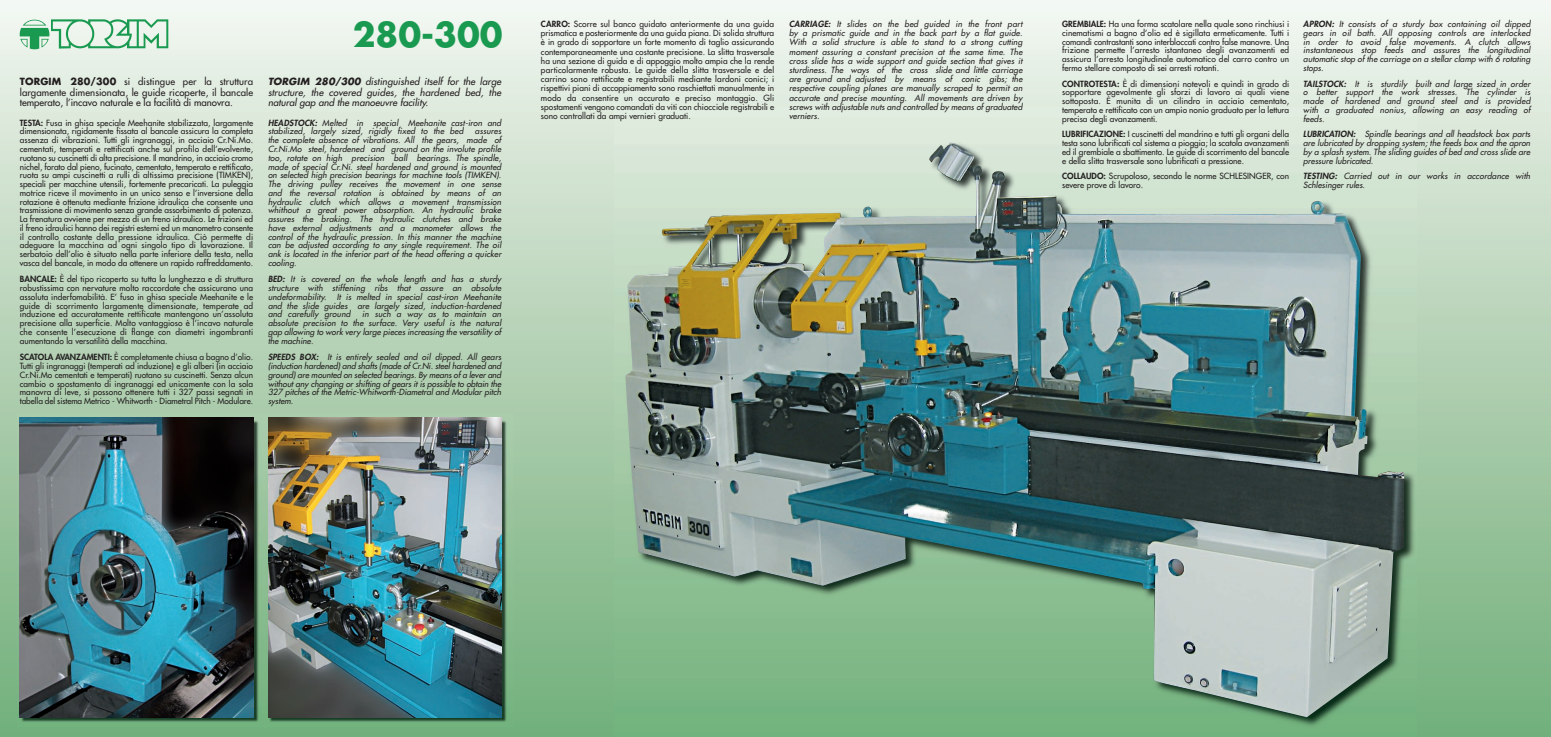
<style>
.page{position:relative;width:1551px;height:737px;background:#fff}
.page>*{position:absolute;margin:0;border:0;box-sizing:border-box;transform-origin:0 0}
.t1{font:700 33.25px "Futura";color:#1a9a50}
.t2{font:9.62px/10.5px "Futura";color:#231f20;text-align:justify}
.t3{font:italic 9.62px/10.5px "Futura";letter-spacing:.005em;color:#231f20;text-align:justify}
.t4{font:8.31px/8.8px "Futura";letter-spacing:.005em;color:#231f20;text-align:justify}
.t5{font:italic 8.31px/8.8px "Futura";letter-spacing:.01em;color:#231f20;text-align:justify}
.s1{font-weight:700}
.s2{font-weight:800}
</style>
<div class="page">
<div style="left:1px;top:0;width:1549px;height:736px;background:linear-gradient(to bottom,#f2f5ef,#71ae79)"></div>
<img style="left:614px;top:108px;width:802px;height:629px">
<img style="left:625px;top:143px;width:778px;height:574px">
<img style="left:51px;top:19px;width:118px;height:31px">
<img style="left:20px;top:20px;width:29px;height:29px">
<img style="left:17px;top:413px;width:496px;height:314px">
<img style="left:266px;top:417px;width:244px;height:308px">
<img style="left:268px;top:418px;width:233px;height:299px">
<img style="left:265px;top:413px;width:1px;height:314px">
<img style="left:18px;top:417px;width:244px;height:308px">
<img style="left:20px;top:418px;width:233px;height:299px">
<p class="t2" style="left:20px;top:77px;width:235px"><span class="s1">TORGIM 280/300</span> si distingue per la struttura largamente dimensionata, le guide ricoperte, il bancale temperato, l’incavo naturale e la facilità di manovra.</p>
<p class="t4" style="left:20px;top:119px;width:235px"><span class="s2">TESTA:</span> Fusa in ghisa speciale Meehanite stabilizzata, largamente dimensionata, rigidamente fissata al bancale assicura la completa assenza di vibrazioni. Tutti gli ingranaggi, in acciaio Cr.Ni.Mo. cementati, temperati e rettificati anche sul profilo dell’evolvente, ruotano su cuscinetti di alta precisione. Il mandrino, in acciaio cromo nichel, forato dal pieno, fucinato, cementato, temperato e rettificato, ruota su ampi cuscinetti a rulli di altissima precisione (TIMKEN), speciali per macchine utensili, fortemente precaricati. La puleggia motrice riceve il movimento in un unico senso e l’inversione della rotazione è ottenuta mediante frizione idraulica che consente una trasmissione di movimento senza grande assorbimento di potenza.<br>La frenatura avviene per mezzo di un freno idraulico. Le frizioni ed il freno idraulici hanno dei registri esterni ed un manometro consente il controllo costante della pressione idraulica. Ciò permette di adeguare la macchina ad ogni singolo tipo di lavorazione. Il serbatoio dell’olio è situato nella parte inferiore della testa, nella vasca del bancale, in modo da ottenere un rapido raffreddamento.</p>
<p class="t4" style="left:20px;top:275px;width:235px"><span class="s2">BANCALE:</span> È del tipo ricoperto su tutta la lunghezza e di struttura robustissima con nervature molto raccordate che assicurano una assoluta inderfomabilità. E’ fuso in ghisa speciale Meehanite e le guide di scorrimento largamente dimensionate, temperate ad induzione ed accuratamente rettificate mantengono un’assoluta precisione alla superficie. Molto vantaggioso è l’incavo naturale che consente l’esecuzione di flange con diametri ingombranti aumentando la versatilità della macchina.</p>
<p class="t4" style="left:20px;top:353px;width:235px"><span class="s2">SCATOLA AVANZAMENTI:</span> È completamente chiusa a bagno d’olio.<br>Tutti gli ingranaggi (temperati ad induzione) e gli alberi (in acciaio Cr.Ni.Mo cementati e temperati) ruotano su cuscinetti. Senza alcun cambio o spostamento di ingranaggi ed unicamente con la sola manovra di leve, si possono ottenere tutti i 327 passi segnati in tabella del sistema Metrico - Whitworth - Diametral Pitch - Modulare.</p>
<h1 class="t1" style="left:353px;top:19px;width:151px">280-300</h1>
<p class="t3" style="left:268px;top:77px;width:235px"><span class="s1">TORGIM 280/300</span> distinguished itself for the large structure, the covered guides, the hardened bed, the natural gap and the manoeuvre facility.</p>
<p class="t5" style="left:268px;top:119px;width:235px"><span class="s2">HEADSTOCK:</span> Melted in special Meehanite cast-iron and stabilized, largely sized, rigidly fixed to the bed</p>
<p class="t5" style="left:268px;top:128px;width:235px;text-indent:207px">assures the complete absence of vibrations. All the gears, made of Cr.Ni.Mo steel, hardened and ground on the involute profile too, rotate on high precision ball bearings. The spindle, made of special Cr.Ni. steel hardened and ground is mounted on selected high precision bearings for machine tools (TIMKEN).<br>The driving pulley receives the movement in one sense and the reversal rotation is obtained by means of an hydraulic clutch which allows a movement transmission whithout a great power absorption. An hydraulic brake assures the braking. The hydraulic clutches and brake have external adjustments and a manometer allows the control of the hydraulic pression. In this manner the machine can be adjusted according to any single requirement. The oil ank is located in the inferior part of the head offering a quicker cooling.</p>
<p class="t5" style="left:268px;top:275px;width:235px"><span class="s2">BED:</span> It is covered on the whole length and has a sturdy structure with stiffening ribs that assure an absolute undeformability. It is melted in special cast-iron Meehanite and the slide guides are largely sized, induction-hardened and carefully ground</p>
<p class="t5" style="left:268px;top:310px;width:235px;text-indent:94px">in such a way as to maintain an absolute precision to the surface. Very useful is the natural gap allowing to work very large pieces increasing the versatility of the machine.</p>
<p class="t5" style="left:268px;top:353px;width:235px"><span class="s2">SPEEDS BOX:</span> It is entirely sealed and oil dipped. All gears (induction hardened) and shafts (made of Cr.Ni. steel hardened and ground) are mounted on selected bearings. By means of a lever and without any changing or shifting of gears it is possible to obtain the 327 pitches of the Metric-Whitworth-Diametral and Modular pitch system.</p>
<p class="t4" style="left:541px;top:20px;width:235px;line-height:9.2px"><span class="s2">CARRO:</span> Scorre sul banco guidato anteriormente da una guida prismatica e posteriormente da una guida piana. Di solida struttura è in grado di sopportare un forte momento di taglio assicurando contemporaneamente una costante precisione. La slitta trasversale ha una sezione di guida e di appoggio molto ampia che la rende particolarmente robusta. Le guide della slitta trasversale e del carrino sono rettificate e registrabili mediante lardoni conici; i rispettivi piani di accoppiamento sono raschiettati manualmente in modo da consentire un accurato e preciso montaggio. Gli spostamenti vengono comandati da viti con chiocciole registrabili e sono controllati da ampi vernieri graduati.</p>
<p class="t5" style="left:789px;top:20px;width:235px;line-height:9.2px"><span class="s2">CARRIAGE:</span> It slides on the bed guided in the front part by a prismatic guide and in the back part by a flat guide.<br>With a solid structure is able to stand to a strong cutting moment assuring a constant precision at the same time. The cross slide has a wide support and guide section that gives it sturdiness. The ways of the cross slide and little carriage are ground and adjusted by means of conic gibs; the respective coupling planes are manually scraped to permit an accurate and precise mounting. All movements are driven by screws with adjustable nuts and controlled by means of graduated verniers.</p>
<p class="t4" style="left:1062px;top:20px;width:228px"><span class="s2">GREMBIALE:</span> Ha una forma scatolare nella quale sono rinchiusi i cinematismi a bagno d’olio ed è sigillata ermeticamente. Tutti i comandi contrastanti sono interbloccati contro false manovre. Una frizione permette l’arresto istantaneo degli avanzamenti ed assicura l’arresto longitudinale automatico del carro contro un fermo stellare composto di sei arresti rotanti.</p>
<p class="t4" style="left:1062px;top:80px;width:228px"><span class="s2">CONTROTESTA:</span> È di dimensioni notevoli e quindi in grado di sopportare agevolmente gli sforzi di lavoro ai quali viene sottoposta. È munita di un cilindro in acciaio cementato, temperato e rettificato con un ampio nonio graduato per la lettura precisa degli avanzamenti.</p>
<p class="t4" style="left:1062px;top:130px;width:228px"><span class="s2">LUBRIFICAZIONE:</span> I cuscinetti del mandrino e tutti gli organi della testa sono lubrificati col sistema a pioggia; la scatola avanzamenti ed il grembiale a sbattimento. Le guide di scorrimento del bancale e della slitta trasversale sono lubrificati a pressione.</p>
<p class="t4" style="left:1062px;top:172px;width:228px"><span class="s2">COLLAUDO:</span> Scrupoloso, secondo le norme SCHLESINGER, con severe prove di lavoro.</p>
<p class="t5" style="left:1303px;top:20px;width:228px"><span class="s2">APRON:</span> It consists of a sturdy box containing oil dipped gears in oil bath. All opposing controls are interlocked in order to avoid false movements. A clutch allows instantaneous stop feeds and assures the longitudinal automatic stop of the carriage on a stellar clamp with 6 rotating stops.</p>
<p class="t5" style="left:1303px;top:80px;width:228px"><span class="s2">TAILSTOCK:</span> It is sturdily built and large sized in order o better support the work stresses. The cylinder is made of hardened and ground steel and is provided with a graduated nonius, allowing an easy reading of feeds.</p>
<p class="t5" style="left:1303px;top:130px;width:228px"><span class="s2">LUBRICATION:</span> Spindle bearings and all headstock box parts are lubricated by dropping system; the feeds box and the apron by a splash system. The sliding guides of bed and cross slide are pressure lubricated.</p>
<p class="t5" style="left:1303px;top:172px;width:228px"><span class="s2">TESTING:</span> Carried out in our works in accordance with<br>Schlesinger rules.</p>
</div>
